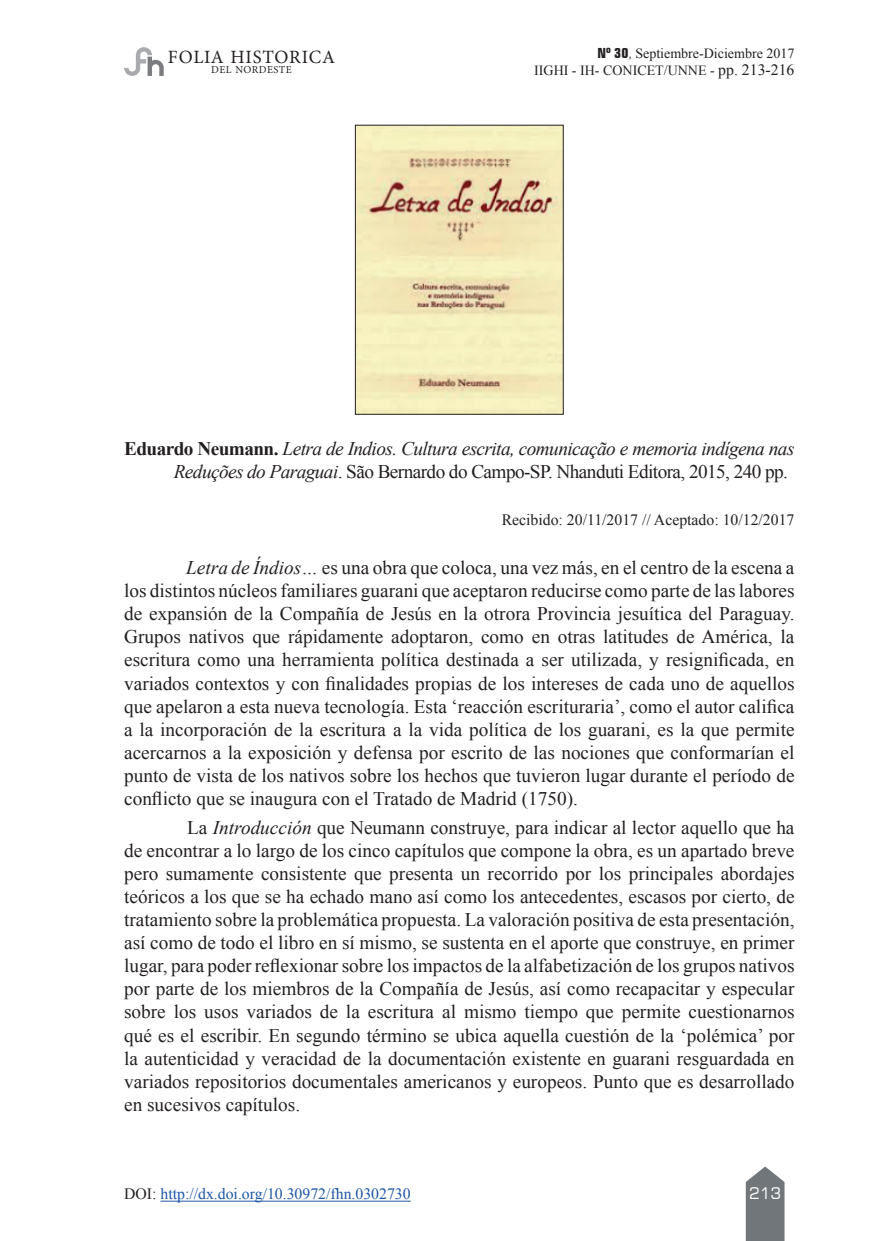
<style>
.page{position:relative;width:869px;height:1241px;background:#fff}
.page>*{position:absolute;margin:0;border:0;box-sizing:border-box;transform-origin:0 0}
.t1{font:19.25px/23.1px "Times New Roman";color:#231f20;text-align:justify}
.t2{font:italic 19.25px/23.1px "Times New Roman";letter-spacing:-.03em;color:#231f20}
.t3{font:18.72px "Minion Pro";letter-spacing:.04em;color:#242021}
.t4{font:15.75px "Times New Roman";color:#1e56a6}
.t5{font:15.75px "Times New Roman";color:#231f20}
.t6{font:15.75px "Square 721 BT";color:#fff}
.t7{font:14px/17.5px "Times New Roman";color:#231f20;text-align:right}
.t8{font:10.5px "Minion Pro";letter-spacing:.035em;color:#242021}
.s1{font-family:"Square 721 BT";font-weight:700;font-stretch:condensed}
.s2{font-family:"Square 721 BT";font-stretch:condensed}
.s3{font-size:15.75px}
.s4{font-weight:700;font-style:normal}
.s5{font-style:normal}
.s6{font-style:italic}
.s7{color:#231f20}
</style>
<div class="page">
<svg style="left:745px;top:1166px;width:39px;height:74px;background:#83878b"></svg>
<svg style="left:124px;top:47px;width:40px;height:29px"></svg>
<img style="left:357px;top:127px;width:204px;height:285px">
<hr style="left:160px;top:1200px;width:250px;height:1px;background:#1e56a6">
<p class="t3" style="left:168px;top:45px;width:168px">FOLIA HISTORICA</p>
<p class="t8" style="left:211px;top:62px;width:82px">DEL NORDESTE</p>
<p class="t7" style="left:534px;top:44px;width:262px"><span class="s1">Nº 30</span><span class="s2">,</span> Septiembre-Diciembre 2017<br>IIGHI - IH- CONICET/UNNE - <span class="s3">pp. 213-216</span></p>
<p class="t2" style="left:174px;top:437px;width:622px;text-indent:-50px"><span class="s4">Eduardo Neumann.</span> Letra de Indios. Cultura escrita, comunicação e memoria indígena nas<br>Reduções do Paraguai<span class="s5">. São Bernardo do Campo-SP. Nhanduti Editora, 2015, 240 pp.</span></p>
<p class="t5" style="left:501px;top:508px;width:294px">Recibido: 20/11/2017 // Aceptado: 10/12/2017</p>
<p class="t1" style="left:124px;top:555px;width:671px;text-indent:62px"><span class="s6">Letra de Índios…</span> es una obra que coloca, una vez más, en el centro de la escena a los distintos núcleos familiares guarani que aceptaron reducirse como parte de las labores de expansión de la Compañía de Jesús en la otrora Provincia jesuítica del Paraguay.<br>Grupos nativos que rápidamente adoptaron, como en otras latitudes de América, la escritura como una herramienta política destinada a ser utilizada, y resignificada, en variados contextos y con finalidades propias de los intereses de cada uno de aquellos que apelaron a esta nueva tecnología. Esta ‘reacción escrituraria’, como el autor califica a la incorporación de la escritura a la vida política de los guarani, es la que permite acercarnos a la exposición y defensa por escrito de las nociones que conformarían el punto de vista de los nativos sobre los hechos que tuvieron lugar durante el período de conflicto que se inaugura con el Tratado de Madrid (1750).</p>
<p class="t1" style="left:124px;top:815px;width:671px;text-indent:63px">La <span class="s6">Introducción</span> que Neumann construye, para indicar al lector aquello que ha de encontrar a lo largo de los cinco capítulos que compone la obra, es un apartado breve pero sumamente consistente que presenta un recorrido por los principales abordajes teóricos a los que se ha echado mano así como los antecedentes, escasos por cierto, de tratamiento sobre la problemática propuesta. La valoración positiva de esta presentación, así como de todo el libro en sí mismo, se sustenta en el aporte que construye, en primer lugar, para poder reflexionar sobre los impactos de la alfabetización de los grupos nativos por parte de los miembros de la Compañía de Jesús, así como recapacitar y especular sobre los usos variados de la escritura al mismo tiempo que permite cuestionarnos qué es el escribir. En segundo término se ubica aquella cuestión de la ‘polémica’ por la autenticidad y veracidad de la documentación existente en guarani resguardada en variados repositorios documentales americanos y europeos. Punto que es desarrollado en sucesivos capítulos.</p>
<p class="t4" style="left:124px;top:1183px;width:288px"><span class="s7">DOI:</span> http://dx.doi.org/10.30972/fhn.0302730</p>
<p class="t6" style="left:748px;top:1183px;width:33px">213</p>
</div>
